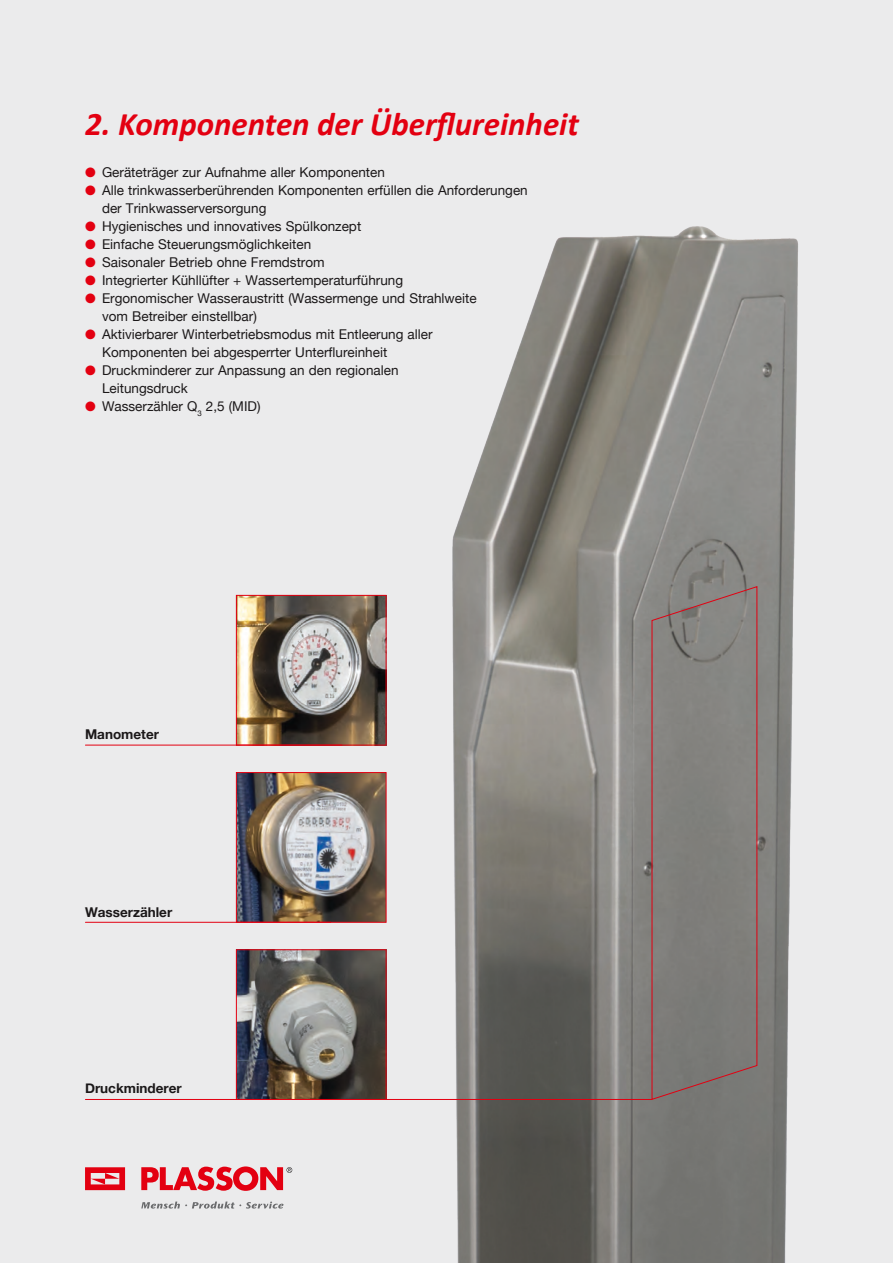
<style>
.page{position:relative;width:893px;height:1263px;background:#ebebec}
.page>*{position:absolute;margin:0;border:0;box-sizing:border-box;transform-origin:0 0}
.t1{font:italic 700 33px "Calibri";color:#e30011}
.t2{font:13.5px/18px "Helvetica Neue";color:#1b1819}
.t3{font:700 13.5px "Helvetica Neue";color:#1b1819}
.s1{color:#e30011}
</style>
<div class="page">
<hr style="left:892px;top:875px;width:1px;height:388px;background:#feeae2">
<img style="left:452px;top:226px;width:346px;height:1037px">
<img style="left:238px;top:597px;width:146px;height:146px">
<div style="left:236px;top:595px;width:150px;height:150px;border:1px solid #e30011"></div>
<img style="left:238px;top:774px;width:146px;height:147px">
<div style="left:236px;top:772px;width:150px;height:151px;border:1px solid #e30011"></div>
<img style="left:238px;top:951px;width:146px;height:147px">
<div style="left:236px;top:949px;width:150px;height:151px;border:1px solid #e30011"></div>
<hr style="left:85px;top:745px;width:257px;height:1px;background:#e30011">
<hr style="left:85px;top:922px;width:246px;height:1px;background:#e30011">
<hr style="left:85px;top:1099px;width:567px;height:1px;background:#e30011">
<svg style="left:651px;top:586px;width:107px;height:514px;background:#827d7a"></svg>
<svg style="left:85px;top:1167px;width:40px;height:23px"></svg>
<svg style="left:141px;top:1201px;width:143px;height:7px"></svg>
<svg style="left:141px;top:1166px;width:151px;height:25px"></svg>
<p class="t1" style="left:85px;top:101px;width:495px">2. Komponenten der Überflureinheit</p>
<p class="t2" style="left:85px;top:164px;width:301px"><span class="s1">●</span> Geräteträger zur Aufnahme aller Komponenten</p>
<p class="t2" style="left:102px;top:182px;width:427px;text-indent:-17px"><span class="s1">●</span> Alle trinkwasserberührenden Komponenten erfüllen die Anforderungen der Trinkwasserversorgung</p>
<p class="t2" style="left:85px;top:218px;width:278px"><span class="s1">●</span> Hygienisches und innovatives Spülkonzept</p>
<p class="t2" style="left:85px;top:236px;width:228px"><span class="s1">●</span> Einfache Steuerungsmöglichkeiten</p>
<p class="t2" style="left:85px;top:254px;width:241px"><span class="s1">●</span> Saisonaler Betrieb ohne Fremdstrom</p>
<p class="t2" style="left:85px;top:272px;width:320px"><span class="s1">●</span> Integrierter Kühllüfter + Wassertemperaturführung</p>
<p class="t2" style="left:102px;top:290px;width:376px;text-indent:-17px"><span class="s1">●</span> Ergonomischer Wasseraustritt (Wassermenge und Strahlweite vom Betreiber einstellbar)</p>
<p class="t2" style="left:102px;top:326px;width:332px;text-indent:-17px"><span class="s1">●</span> Aktivierbarer Winterbetriebsmodus mit Entleerung aller<br>Komponenten bei abgesperrter Unterflureinheit</p>
<p class="t2" style="left:102px;top:362px;width:298px;text-indent:-17px"><span class="s1">●</span> Druckminderer zur Anpassung an den regionalen<br>Leitungsdruck</p>
<p class="t2" style="left:85px;top:398px;width:177px"><span class="s1">●</span> Wasserzähler Q<sub>3</sub> 2,5 (MID)</p>
<p class="t3" style="left:85px;top:724px;width:75px">Manometer</p>
<p class="t3" style="left:85px;top:901px;width:89px">Wasserzähler</p>
<p class="t3" style="left:85px;top:1078px;width:98px">Druckminderer</p>
</div>
